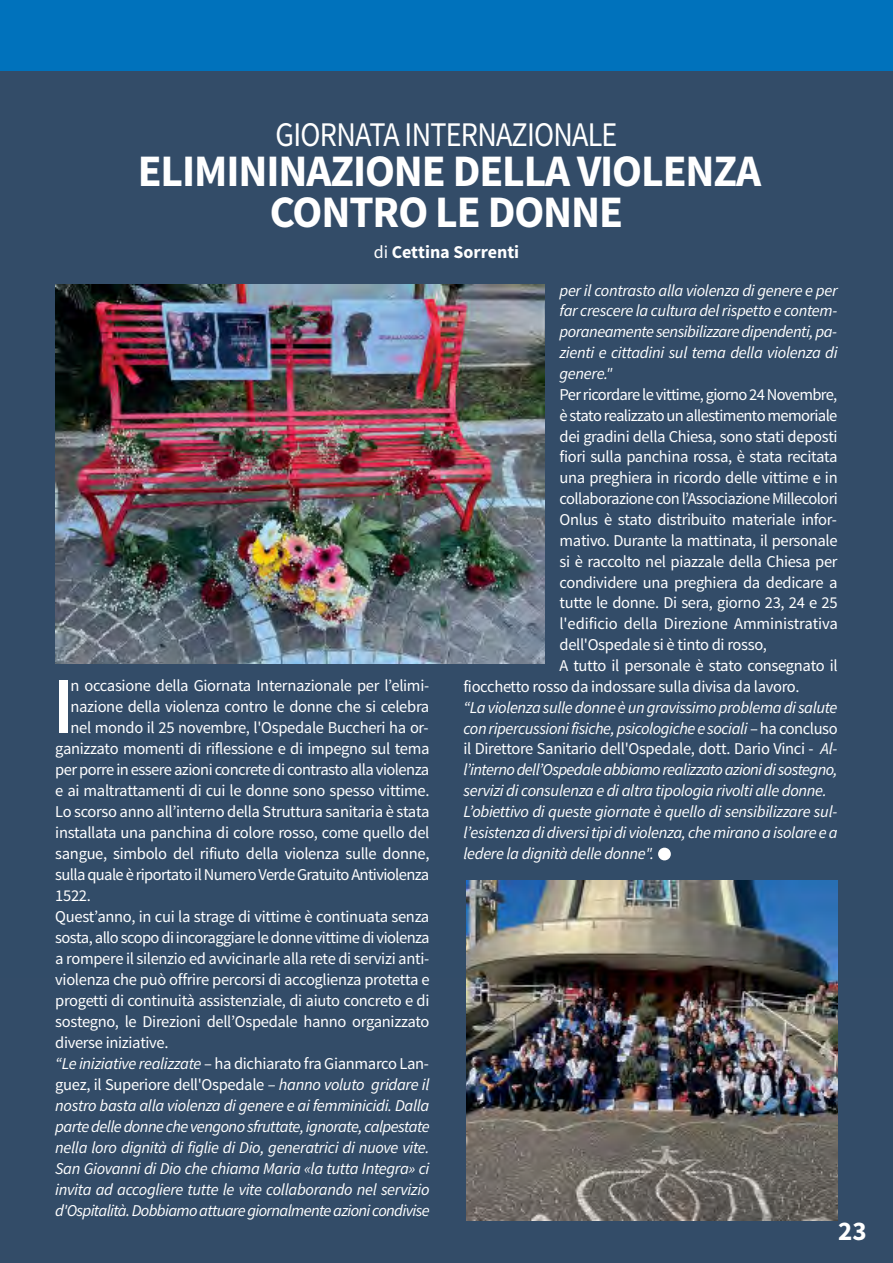
<style>
.page{position:relative;width:893px;height:1263px;background:#fff}
.page>*{position:absolute;margin:0;border:0;box-sizing:border-box;transform-origin:0 0}
.t1{font:700 61.2px "Antonio";color:#fff}
.t2{font:700 45px/40.5px "Source Sans Pro";letter-spacing:-.025em;color:#fff;text-align:center}
.t3{font:34.5px "Source Sans Pro";letter-spacing:-.025em;color:#fff;scale:.88 1}
.t4{font:700 27px "Source Sans Pro";color:#fff}
.t5{font:700 18px "Source Sans Pro";color:#fff}
.t6{font:16.5px "Source Sans Pro";letter-spacing:-.02em;color:#fff}
.t7{font:italic 16.5px/20.9px "Source Sans Pro";letter-spacing:-.02em;color:#fff;text-align:justify}
.t8{font:16.5px "Source Sans Pro";letter-spacing:-.04em;color:#fff}
.t9{font:italic 16.5px "Source Sans Pro";letter-spacing:-.04em;color:#fff}
.s1{font-weight:400}
.s2{font-style:italic}
.s3{font-style:normal}
</style>
<div class="page">
<div style="left:1px;top:69px;width:892px;height:1194px;background:#334c68"></div>
<div style="left:0;top:0;width:893px;height:71px;background:#0072bc"></div>
<div style="left:658px;top:848px;width:13px;height:12px;background:#fff;border-radius:50%"></div>
<img style="left:466px;top:881px;width:372px;height:339px">
<img style="left:55px;top:285px;width:490px;height:378px">
<h3 class="t3" style="left:275px;top:113px;width:390px">Giornata internaZionale</h3>
<h2 class="t2" style="left:138px;top:153px;width:625px">ELIMININAZIONE DELLA VIOLENZA<br>CONTRO LE DONNE</h2>
<p class="t5" style="left:374px;top:241px;width:147px"><span class="s1">di</span> Cettina Sorrenti</p>
<h1 class="t1" style="left:55px;top:675px;width:18px">I</h1>
<p class="t6" style="left:70px;top:675px;width:360px">n occasione della Giornata internazionale per l’elimi-</p>
<p class="t6" style="left:70px;top:696px;width:360px">nazione della violenza contro le donne che si celebra</p>
<p class="t6" style="left:70px;top:717px;width:360px">nel mondo il 25 novembre, l'ospedale buccheri ha or-</p>
<p class="t6" style="left:55px;top:738px;width:376px">ganizzato momenti di riflessione e di impegno sul tema</p>
<p class="t6" style="left:55px;top:759px;width:375px">per porre in essere azioni concrete di contrasto alla violenza</p>
<p class="t6" style="left:55px;top:780px;width:376px">e ai maltrattamenti di cui le donne sono spesso vittime.</p>
<p class="t6" style="left:55px;top:801px;width:376px">lo scorso anno all’interno della Struttura sanitaria è stata</p>
<p class="t6" style="left:55px;top:822px;width:376px">installata una panchina di colore rosso, come quello del</p>
<p class="t6" style="left:55px;top:843px;width:376px">sangue, simbolo del rifiuto della violenza sulle donne,</p>
<p class="t8" style="left:55px;top:864px;width:375px">sulla quale è riportato il numero verde Gratuito antiviolenza</p>
<p class="t6" style="left:55px;top:885px;width:37px">1522.</p>
<p class="t6" style="left:55px;top:906px;width:376px">Quest’anno, in cui la strage di vittime è continuata senza</p>
<p class="t6" style="left:55px;top:927px;width:376px">sosta, allo scopo di incoraggiare le donne vittime di violenza</p>
<p class="t6" style="left:55px;top:948px;width:375px">a rompere il silenzio ed avvicinarle alla rete di servizi anti-</p>
<p class="t6" style="left:55px;top:969px;width:376px">violenza che può offrire percorsi di accoglienza protetta e</p>
<p class="t6" style="left:55px;top:990px;width:376px">progetti di continuità assistenziale, di aiuto concreto e di</p>
<p class="t6" style="left:55px;top:1011px;width:376px">sostegno, le Direzioni dell’ospedale hanno organizzato</p>
<p class="t6" style="left:55px;top:1032px;width:115px">diverse iniziative.</p>
<p class="t6" style="left:55px;top:1053px;width:375px"><span class="s2">“Le iniziative realizzate</span> – ha dichiarato fra Gianmarco lan-</p>
<p class="t6" style="left:55px;top:1074px;width:376px">guez, il Superiore dell'ospedale – <span class="s2">hanno voluto gridare il</span></p>
<p class="t7" style="left:55px;top:1095px;width:376px">nostro basta alla violenza di genere e ai femminicidi. Dalla</p>
<p class="t7" style="left:55px;top:1116px;width:376px">parte delle donne che vengono sfruttate, ignorate, calpestate</p>
<p class="t7" style="left:55px;top:1137px;width:376px">nella loro dignità di figlie di Dio, generatrici di nuove vite.</p>
<p class="t7" style="left:55px;top:1158px;width:376px">San Giovanni di Dio che chiama Maria «la tutta Integra» ci</p>
<p class="t7" style="left:55px;top:1179px;width:376px">invita ad accogliere tutte le vite collaborando nel servizio</p>
<p class="t9" style="left:55px;top:1201px;width:376px">d'Ospitalità. Dobbiamo attuare giornalmente azioni condivise</p>
<p class="t7" style="left:560px;top:280px;width:280px">per il contrasto alla violenza di genere e per far crescere la cultura del rispetto e contem&shy;poraneamente sensibilizzare dipendenti, pa&shy;zienti e cittadini sul tema della violenza di genere."</p>
<p class="t8" style="left:560px;top:384px;width:279px">per ricordare le vittime, giorno 24 novembre,</p>
<p class="t8" style="left:560px;top:405px;width:279px">è stato realizzato un allestimento memoriale</p>
<p class="t6" style="left:560px;top:426px;width:280px">dei gradini della Chiesa, sono stati deposti</p>
<p class="t6" style="left:560px;top:447px;width:280px">fiori sulla panchina rossa, è stata recitata</p>
<p class="t6" style="left:560px;top:468px;width:280px">una preghiera in ricordo delle vittime e in</p>
<p class="t6" style="left:560px;top:488px;width:280px">collaborazione con l’associazione millecolori</p>
<p class="t6" style="left:560px;top:509px;width:279px">onlus è stato distribuito materiale infor-</p>
<p class="t6" style="left:560px;top:530px;width:280px">mativo. Durante la mattinata, il personale</p>
<p class="t6" style="left:560px;top:551px;width:280px">si è raccolto nel piazzale della Chiesa per</p>
<p class="t6" style="left:560px;top:572px;width:280px">condividere una preghiera da dedicare a</p>
<p class="t6" style="left:560px;top:593px;width:280px">tutte le donne. Di sera, giorno 23, 24 e 25</p>
<p class="t6" style="left:560px;top:614px;width:280px">l'edificio della Direzione amministrativa</p>
<p class="t6" style="left:560px;top:634px;width:209px">dell'ospedale si è tinto di rosso,</p>
<p class="t6" style="left:560px;top:655px;width:280px">a tutto il personale è stato consegnato il</p>
<p class="t6" style="left:463px;top:676px;width:338px">fiocchetto rosso da indossare sulla divisa da lavoro.</p>
<p class="t7" style="left:463px;top:697px;width:376px;text-align:left">“La violenza sulle donne è un gravissimo problema di salute con ripercussioni fisiche, psicologiche e sociali <span class="s3">– ha concluso il Direttore Sanitario dell'ospedale, dott. Dario vinci -</span> Al&shy;l’interno dell’Ospedale abbiamo realizzato azioni di sostegno, servizi di consulenza e di altra tipologia rivolti alle donne.<br>L’obiettivo di queste giornate è quello di sensibilizzare sul&shy;l’esistenza di diversi tipi di violenza, che mirano a isolare e a ledere la dignità delle donne".</p>
<h3 class="t4" style="left:838px;top:1213px;width:30px">23</h3>
</div>
